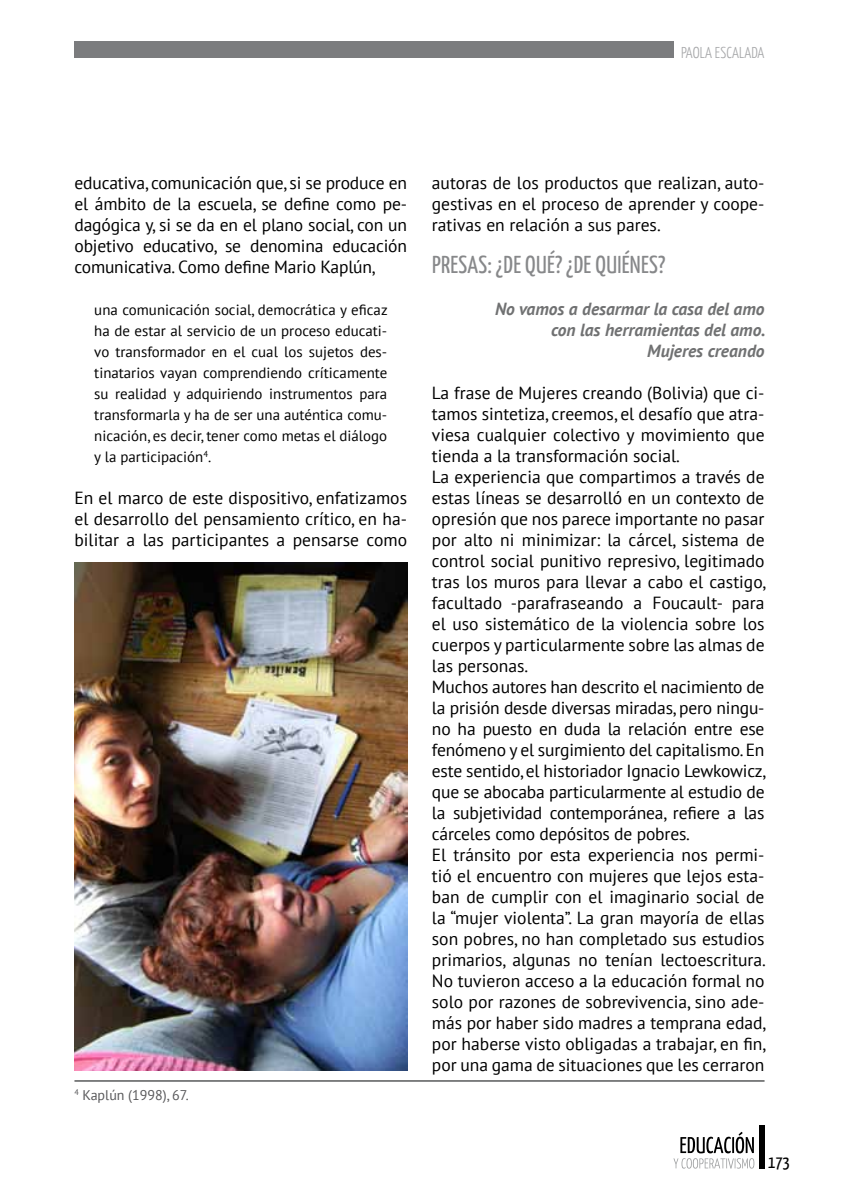
<style>
.page{position:relative;width:844px;height:1191px;background:#fff}
.page>*{position:absolute;margin:0;border:0;box-sizing:border-box;transform-origin:0 0}
.t1{font:24.5px "Yanone Kaffeesatz";letter-spacing:.01em;color:#87888a}
.t2{font:17.5px/21px "PT Sans";color:#000;text-align:justify}
.t3{font:italic 700 17.5px/21px "PT Sans";color:#707172;text-align:right}
.t4{font:17.5px "Yanone Kaffeesatz";color:#000}
.t5{font:300 15.75px "Yanone Kaffeesatz";color:#a5a6a8}
.t6{font:14.88px/21px "PT Sans";color:#000;text-align:justify}
.t7{font:14px "PT Sans";color:#58585a}
</style>
<div class="page">
<div style="left:758px;top:1125px;width:6px;height:43px;background:#000"></div>
<div style="left:74px;top:42px;width:599px;height:16px;background:#7b7c7e"></div>
<svg style="left:673px;top:1131px;width:81px;height:37px"></svg>
<img style="left:74px;top:563px;width:333px;height:507px">
<hr style="left:74px;top:1080px;width:690px;height:1px;background:#707172">
<p class="t5" style="left:681px;top:42px;width:13px">PAOLA</p>
<p class="t5" style="left:714px;top:42px;width:13px">ESCALADA</p>
<p class="t2" style="left:74px;top:172px;width:334px">educativa, comunicación que, si se produce en el ámbito de la escuela, se define como pe&shy;dagógica y, si se da en el plano social, con un objetivo educativo, se denomina educación comunicativa. Como define Mario Kaplún,</p>
<p class="t6" style="left:94px;top:299px;width:295px">una comunicación social, democrática y eficaz ha de estar al servicio de un proceso educati&shy;vo transformador en el cual los sujetos des&shy;tinatarios vayan comprendiendo críticamente su realidad y adquiriendo instrumentos para transformarla y ha de ser una auténtica comu&shy;nicación, es decir, tener como metas el diálogo y la participación<sup>4</sup>.</p>
<p class="t2" style="left:74px;top:487px;width:334px">En el marco de este dispositivo, enfatizamos el desarrollo del pensamiento crítico, en ha&shy;bilitar a las participantes a pensarse como</p>
<p class="t7" style="left:74px;top:1085px;width:116px"><sup>4</sup> Kaplún (1998), 67.</p>
<p class="t2" style="left:432px;top:172px;width:334px">autoras de los productos que realizan, auto&shy;gestivas en el proceso de aprender y coope&shy;rativas en relación a sus pares.</p>
<h1 class="t1" style="left:432px;top:249px;width:234px">PRESAS: ¿DE QUÉ? ¿DE QUIÉNES?</h1>
<p class="t3" style="left:495px;top:298px;width:272px">No vamos a desarmar la casa del amo con las herramientas del amo.<br>Mujeres creando</p>
<p class="t2" style="left:432px;top:382px;width:335px;text-align:left">La frase de Mujeres creando (Bolivia) que ci&shy;tamos sintetiza, creemos, el desafío que atra&shy;viesa cualquier colectivo y movimiento que tienda a la transformación social.<br>La experiencia que compartimos a través de estas líneas se desarrolló en un contexto de opresión que nos parece importante no pasar por alto ni minimizar: la cárcel, sistema de control social punitivo represivo, legitimado tras los muros para llevar a cabo el castigo, facultado -parafraseando a Foucault- para el uso sistemático de la violencia sobre los cuerpos y particularmente sobre las almas de las personas.<br>Muchos autores han descrito el nacimiento de la prisión desde diversas miradas, pero ningu&shy;no ha puesto en duda la relación entre ese fenómeno y el surgimiento del capitalismo. En este sentido, el historiador Ignacio Lewkowicz, que se abocaba particularmente al estudio de la subjetividad contemporánea, refiere a las cárceles como depósitos de pobres.<br>El tránsito por esta experiencia nos permi&shy;tió el encuentro con mujeres que lejos esta&shy;ban de cumplir con el imaginario social de la “mujer violenta”. La gran mayoría de ellas son pobres, no han completado sus estudios primarios, algunas no tenían lectoescritura.<br>No tuvieron acceso a la educación formal no solo por razones de sobrevivencia, sino ade&shy;más por haber sido madres a temprana edad, por haberse visto obligadas a trabajar, en fin, por una gama de situaciones que les cerraron</p>
<p class="t4" style="left:767px;top:1151px;width:23px">173</p>
</div>
